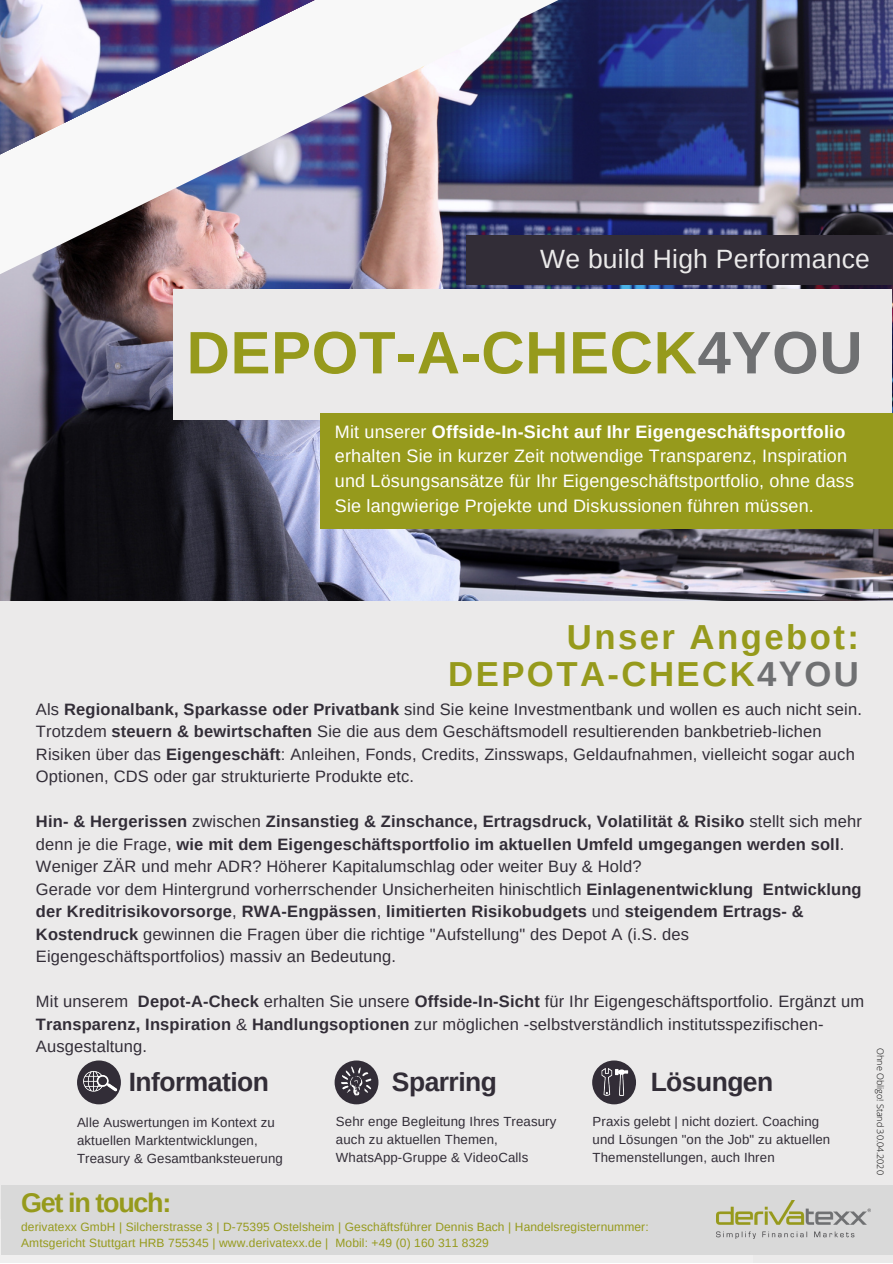
<style>
.page{position:relative;width:893px;height:1264px;background:#fff}
.page>*{position:absolute;margin:0;border:0;box-sizing:border-box;transform-origin:0 0}
.t1{font:700 60px "Arimo";letter-spacing:.01em;color:#969a1c}
.t2{font:700 34.65px/37px "Arimo";letter-spacing:.07em;color:#969a1c;text-align:right}
.t3{font:700 27px "Arimo";letter-spacing:-.05em;color:#969a1c}
.t4{font:700 26.4px "Arimo";letter-spacing:-.02em;color:#322d37}
.t5{font:26.4px "Arimo";letter-spacing:.01em;color:#ebeaea}
.t6{font:18px/24.8px "Arimo";letter-spacing:.01em;color:#fff}
.t7{font:16.5px/22.5px "Arimo";letter-spacing:.01em;color:#322d37}
.t8{font:13.2px/18px "Arimo";letter-spacing:.01em;color:#322d37}
.t9{font:12px/16px "Arimo";letter-spacing:.01em;color:#969a1c}
.t10{font:300 9px "Open Sans";color:#000}
.s1{color:#6f7072}
.s2{font-weight:700}
</style>
<div class="page">
<div style="left:0;top:0;width:892px;height:1262px;background:#ebeaea"></div>
<img style="left:0;top:0;width:892px;height:600px">
<div style="left:466px;top:236px;width:426px;height:48px;background:#322d37"></div>
<div style="left:173px;top:290px;width:718px;height:129px;background:#ebeaea"></div>
<div style="left:320px;top:414px;width:572px;height:114px;background:#969a1c"></div>
<hr style="left:1px;top:1253px;width:751px;height:2px;background:#d9d9d9">
<div style="left:77px;top:1060px;width:44px;height:44px;background:#322d37;border-radius:50%"></div>
<svg style="left:334px;top:1060px;width:44px;height:44px"></svg>
<div style="left:1px;top:1185px;width:891px;height:68px;background:#d9d9d9"></div>
<img style="left:77px;top:1064px;width:44px;height:34px">
<img style="left:334px;top:1061px;width:44px;height:42px">
<img style="left:592px;top:1060px;width:44px;height:43px">
<img style="left:716px;top:1200px;width:154px;height:38px">
<img style="left:0;top:0;width:568px;height:308px">
<h3 class="t5" style="left:540px;top:244px;width:331px">We build High Performance</h3>
<h1 class="t1" style="left:186px;top:319px;width:677px">DEPOT-A-CHECK<span class="s1">4YOU</span></h1>
<p class="t6" style="left:335px;top:419px;width:520px">Mit unserer <span class="s2">Offside-In-Sicht auf Ihr Eigengeschäftsportfolio </span>erhalten Sie in kurzer Zeit notwendige Transparenz, Inspiration und Lösungsansätze für Ihr Eigengeschäftstportfolio, ohne dass Sie langwierige Projekte und Diskussionen führen müssen.</p>
<h2 class="t2" style="left:448px;top:618px;width:412px">Unser Angebot:<br>DEPOTA-CHECK<span class="s1">4YOU</span></h2>
<p class="t7" style="left:36px;top:697px;width:827px">Als <span class="s2">Regionalbank, Sparkasse oder Privatbank</span> sind Sie keine Investmentbank und wollen es auch nicht sein.<br>Trotzdem <span class="s2">steuern &amp; bewirtschaften</span> Sie die aus dem Geschäftsmodell resultierenden bankbetrieb-lichen Risiken über das <span class="s2">Eigengeschäft</span>: Anleihen, Fonds, Credits, Zinsswaps, Geldaufnahmen, vielleicht sogar auch Optionen, CDS oder gar strukturierte Produkte etc.</p>
<p class="t7" style="left:36px;top:810px;width:827px"><span class="s2">Hin- &amp; Hergerissen</span> zwischen <span class="s2">Zinsanstieg &amp; Zinschance, Ertragsdruck, Volatilität &amp; Risiko</span> stellt sich mehr denn je die Frage, <span class="s2">wie mit dem Eigengeschäftsportfolio im aktuellen Umfeld umgegangen werden soll</span>.<br>Weniger ZÄR und mehr ADR? Höherer Kapitalumschlag oder weiter Buy &amp; Hold?<br>Gerade vor dem Hintergrund vorherrschender Unsicherheiten hinischtlich <span class="s2">Einlagenentwicklung Entwicklung der Kreditrisikovorsorge</span>, <span class="s2">RWA-Engpässen</span>, <span class="s2">limitierten Risikobudgets</span> und <span class="s2">steigendem Ertrags- &amp; Kostendruck</span> gewinnen die Fragen über die richtige "Aufstellung" des Depot A (i.S. des Eigengeschäftsportfolios) massiv an Bedeutung.</p>
<p class="t7" style="left:36px;top:990px;width:829px">Mit unserem <span class="s2">Depot-A-Check</span> erhalten Sie unsere <span class="s2">Offside-In-Sicht</span> für Ihr Eigengeschäftsportfolio. Ergänzt um<br><span class="s2">Transparenz, Inspiration</span> &amp; <span class="s2">Handlungsoptionen</span> zur möglichen -selbstverständlich institutsspezifischen-<br>Ausgestaltung.</p>
<h3 class="t4" style="left:129px;top:1066px;width:142px">Information</h3>
<h3 class="t4" style="left:392px;top:1066px;width:106px">Sparring</h3>
<h3 class="t4" style="left:650px;top:1066px;width:124px">Lösungen</h3>
<p class="t8" style="left:77px;top:1113px;width:207px">Alle Auswertungen im Kontext zu aktuellen Marktentwicklungen,<br>Treasury &amp; Gesamtbanksteuerung</p>
<p class="t8" style="left:336px;top:1112px;width:222px">Sehr enge Begleitung Ihres Treasury auch zu aktuellen Themen,<br>WhatsApp-Gruppe &amp; VideoCalls</p>
<p class="t8" style="left:592px;top:1112px;width:239px">Praxis gelebt | nicht doziert. Coaching und Lösungen "on the Job" zu aktuellen<br>Themenstellungen, auch Ihren</p>
<h3 class="t3" style="left:21px;top:1187px;width:152px">Get in touch:</h3>
<p class="t9" style="left:21px;top:1218px;width:629px">derivatexx GmbH | Silcherstrasse 3 | D-75395 Ostelsheim | Geschäftsführer Dennis Bach | Handelsregisternummer:<br>Amtsgericht Stuttgart HRB 755345 | www.derivatexx.de | Mobil: +49 (0) 160 311 8329</p>
<p class="t10" style="left:886px;top:1048px;width:128px;rotate:90deg">Ohne Obligo! Stand 30.04.2020</p>
</div>
